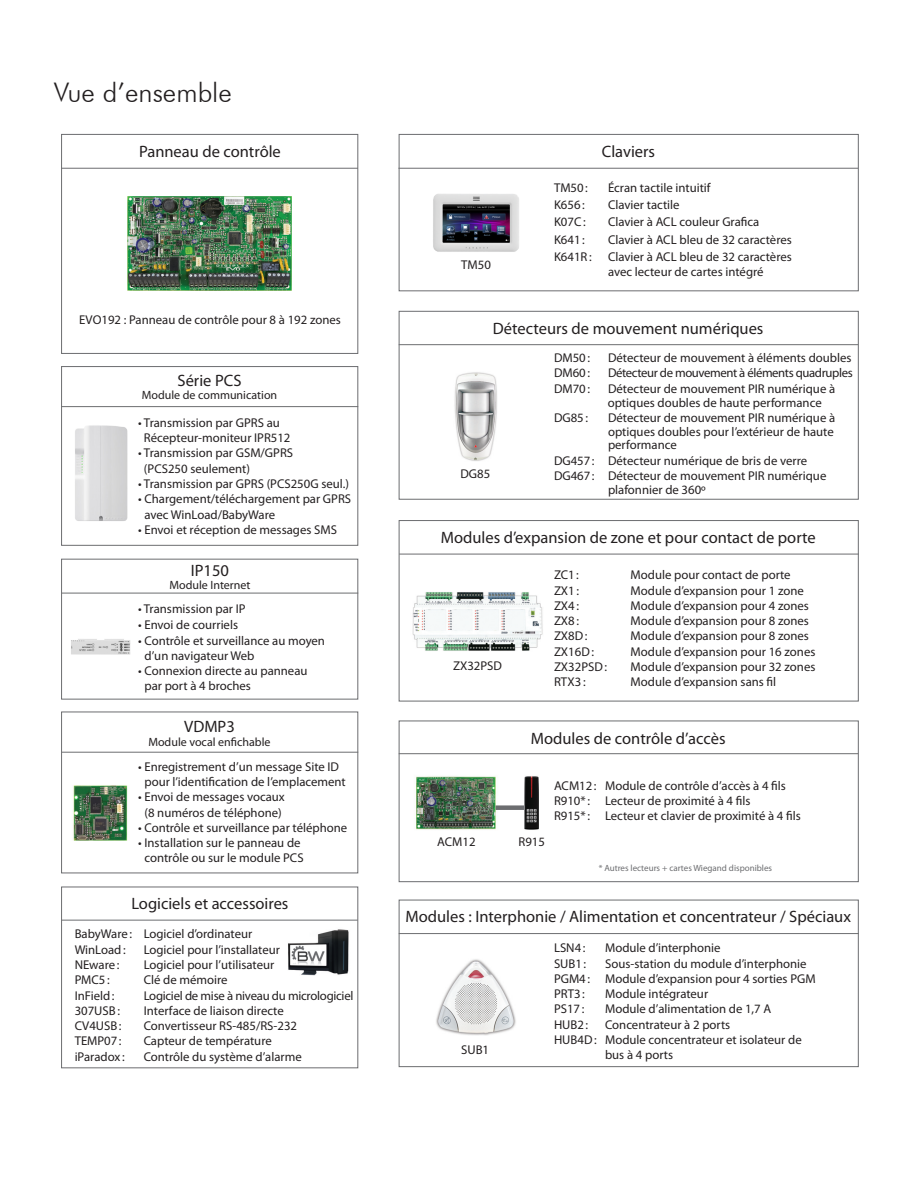
<style>
.page{position:relative;width:918px;height:1188px;background:#fff}
.page>*{position:absolute;margin:0;border:0;box-sizing:border-box;transform-origin:0 0}
.t1{font:300 27px "Futura BT";color:#231f20}
.t2{font:16.5px "Myriad Pro";color:#231f20}
.t3{font:12.75px/15.3px "Myriad Pro";color:#231f20}
.t4{font:12.75px "Myriad Pro";letter-spacing:-.03em;color:#231f20}
.t5{font:12.75px "Myriad Pro";letter-spacing:-.02em;color:#231f20}
.t6{font:12px "Myriad Pro";color:#231f20}
.t7{font:9px "Myriad Pro";color:#6c6d70}
</style>
<div class="page">
<div style="left:61px;top:134px;width:297px;height:220px;border:1px solid #6c6d70"></div>
<div style="left:399px;top:134px;width:460px;height:157px;border:1px solid #6c6d70"></div>
<div style="left:399px;top:311px;width:460px;height:189px;border:1px solid #6c6d70"></div>
<div style="left:399px;top:520px;width:460px;height:181px;border:1px solid #6c6d70"></div>
<div style="left:399px;top:721px;width:460px;height:161px;border:1px solid #6c6d70"></div>
<div style="left:399px;top:900px;width:460px;height:167px;border:1px solid #6c6d70"></div>
<div style="left:61px;top:366px;width:297px;height:180px;border:1px solid #6c6d70"></div>
<div style="left:61px;top:559px;width:297px;height:141px;border:1px solid #6c6d70"></div>
<div style="left:61px;top:712px;width:297px;height:161px;border:1px solid #6c6d70"></div>
<div style="left:61px;top:887px;width:297px;height:181px;border:1px solid #6c6d70"></div>
<hr style="left:61px;top:168px;width:297px;height:1px;background:#6c6d70">
<hr style="left:398px;top:168px;width:460px;height:1px;background:#6c6d70">
<hr style="left:61px;top:406px;width:297px;height:1px;background:#6c6d70">
<hr style="left:399px;top:344px;width:459px;height:1px;background:#6c6d70">
<hr style="left:399px;top:554px;width:460px;height:1px;background:#6c6d70">
<hr style="left:399px;top:753px;width:459px;height:1px;background:#6c6d70">
<hr style="left:399px;top:933px;width:460px;height:1px;background:#6c6d70">
<hr style="left:62px;top:920px;width:296px;height:1px;background:#6c6d70">
<hr style="left:62px;top:752px;width:296px;height:1px;background:#6c6d70">
<hr style="left:62px;top:593px;width:296px;height:1px;background:#6c6d70">
<img style="left:128px;top:196px;width:164px;height:94px">
<img style="left:73px;top:785px;width:55px;height:56px">
<img style="left:288px;top:929px;width:61px;height:47px">
<img style="left:436px;top:959px;width:80px;height:76px">
<img style="left:416px;top:776px;width:123px;height:54px">
<img style="left:412px;top:592px;width:131px;height:59px">
<img style="left:454px;top:372px;width:43px;height:89px">
<img style="left:433px;top:194px;width:86px;height:58px">
<div style="left:496px;top:805px;width:28px;height:5px;background:#6c6d70"></div>
<img style="left:61px;top:420px;width:67px;height:107px">
<img style="left:71px;top:639px;width:60px;height:16px">
<p class="t1" style="left:54px;top:76px;width:179px">Vue d’ensemble</p>
<p class="t2" style="left:139px;top:141px;width:143px">Panneau de contrôle</p>
<p class="t3" style="left:79px;top:312px;width:263px">EVO192 : Panneau de contrôle pour 8 à 192 zones</p>
<p class="t2" style="left:177px;top:370px;width:66px">Série PCS</p>
<p class="t6" style="left:142px;top:388px;width:137px">Module de communication</p>
<p class="t3" style="left:144px;top:415px;width:148px;text-indent:-6px">• Transmission par GPRS au<br>Récepteur-moniteur IPR512</p>
<p class="t3" style="left:144px;top:445px;width:151px;text-indent:-6px">• Transmission par GSM/GPRS (PCS250 seulement)</p>
<p class="t3" style="left:138px;top:476px;width:212px">• Transmission par GPRS (PCS250G seul.)</p>
<p class="t3" style="left:144px;top:491px;width:208px;text-indent:-6px">• Chargement/téléchargement par GPRS avec WinLoad/BabyWare</p>
<p class="t3" style="left:138px;top:522px;width:200px">• Envoi et réception de messages SMS</p>
<p class="t2" style="left:191px;top:560px;width:40px">IP150</p>
<p class="t6" style="left:169px;top:578px;width:83px">Module Internet</p>
<p class="t3" style="left:138px;top:601px;width:109px">• Transmission par IP</p>
<p class="t3" style="left:138px;top:617px;width:101px">• Envoi de courriels</p>
<p class="t3" style="left:144px;top:633px;width:182px;text-indent:-6px">• Contrôle et surveillance au moyen d’un navigateur Web</p>
<p class="t3" style="left:144px;top:664px;width:165px;text-indent:-6px">• Connexion directe au panneau par port à 4 broches</p>
<p class="t2" style="left:184px;top:716px;width:52px">VDMP3</p>
<p class="t6" style="left:148px;top:734px;width:124px">Module vocal enfichable</p>
<p class="t3" style="left:138px;top:759px;width:209px;text-align:center">• Enregistrement d’un message Site ID pour l’identification de l’emplacement</p>
<p class="t3" style="left:138px;top:789px;width:148px;text-align:center">• Envoi de messages vocaux (8 numéros de téléphone)</p>
<p class="t3" style="left:138px;top:820px;width:211px">• Contrôle et surveillance par téléphone</p>
<p class="t3" style="left:138px;top:835px;width:167px;text-align:center">• Installation sur le panneau de contrôle ou sur le module PCS</p>
<p class="t2" style="left:131px;top:894px;width:159px">Logiciels et accessoires</p>
<p class="t3" style="left:75px;top:926px;width:179px">BabyWare: Logiciel d’ordinateur</p>
<p class="t3" style="left:75px;top:942px;width:53px">WinLoad:</p>
<p class="t3" style="left:144px;top:942px;width:138px">Logiciel pour l’installateur</p>
<p class="t3" style="left:75px;top:957px;width:46px">NEware:</p>
<p class="t3" style="left:144px;top:957px;width:132px">Logiciel pour l’utilisateur</p>
<p class="t3" style="left:75px;top:972px;width:37px">PMC5:</p>
<p class="t3" style="left:144px;top:972px;width:85px">Clé de mémoire</p>
<p class="t3" style="left:75px;top:987px;width:41px">InField:</p>
<p class="t5" style="left:144px;top:987px;width:211px">Logiciel de mise à niveau du micrologiciel</p>
<p class="t3" style="left:75px;top:1003px;width:47px">307USB:</p>
<p class="t3" style="left:144px;top:1003px;width:142px">Interface de liaison directe</p>
<p class="t3" style="left:75px;top:1018px;width:48px">CV4USB:</p>
<p class="t3" style="left:144px;top:1018px;width:155px">Convertisseur RS-485/RS-232</p>
<p class="t3" style="left:75px;top:1033px;width:48px">TEMP07:</p>
<p class="t3" style="left:144px;top:1033px;width:130px">Capteur de température</p>
<p class="t3" style="left:75px;top:1049px;width:51px">iParadox :</p>
<p class="t3" style="left:144px;top:1049px;width:160px">Contrôle du système d’alarme</p>
<p class="t3" style="left:461px;top:257px;width:31px">TM50</p>
<p class="t2" style="left:602px;top:141px;width:55px">Claviers</p>
<p class="t3" style="left:554px;top:180px;width:35px">TM50:</p>
<p class="t3" style="left:608px;top:180px;width:104px">Écran tactile intuitif</p>
<p class="t3" style="left:554px;top:197px;width:32px">K656:</p>
<p class="t3" style="left:608px;top:197px;width:73px">Clavier tactile</p>
<p class="t3" style="left:554px;top:214px;width:33px">K07C:</p>
<p class="t3" style="left:608px;top:214px;width:153px">Clavier à ACL couleur Grafica</p>
<p class="t3" style="left:554px;top:231px;width:32px">K641:</p>
<p class="t3" style="left:608px;top:231px;width:185px">Clavier à ACL bleu de 32 caractères</p>
<p class="t3" style="left:554px;top:249px;width:39px">K641R:</p>
<p class="t3" style="left:608px;top:249px;width:185px">Clavier à ACL bleu de 32 caractères avec lecteur de cartes intégré</p>
<p class="t2" style="left:493px;top:318px;width:272px">Détecteurs de mouvement numériques</p>
<p class="t3" style="left:460px;top:466px;width:31px">DG85</p>
<p class="t3" style="left:554px;top:350px;width:38px">DM50:</p>
<p class="t3" style="left:608px;top:350px;width:245px">Détecteur de mouvement à éléments doubles</p>
<p class="t3" style="left:554px;top:365px;width:38px">DM60:</p>
<p class="t4" style="left:608px;top:365px;width:246px">Détecteur de mouvement à éléments quadruples</p>
<p class="t3" style="left:554px;top:381px;width:38px">DM70:</p>
<p class="t3" style="left:608px;top:382px;width:229px;line-height:13.5px">Détecteur de mouvement PIR numérique à optiques doubles de haute performance</p>
<p class="t3" style="left:554px;top:410px;width:36px">DG85:</p>
<p class="t3" style="left:608px;top:411px;width:229px;line-height:13.5px;text-align:justify">Détecteur de mouvement PIR numérique à optiques doubles pour l’extérieur de haute performance</p>
<p class="t3" style="left:554px;top:453px;width:255px">DG457: Détecteur numérique de bris de verre</p>
<p class="t3" style="left:608px;top:469px;width:220px;line-height:13.5px;text-indent:-54px">DG467: Détecteur de mouvement PIR numérique plafonnier de 360º</p>
<p class="t2" style="left:441px;top:528px;width:377px">Modules d’expansion de zone et pour contact de porte</p>
<p class="t3" style="left:453px;top:658px;width:50px">ZX32PSD</p>
<p class="t3" style="left:554px;top:567px;width:26px">ZC1:</p>
<p class="t3" style="left:631px;top:567px;width:162px">Module pour contact de porte</p>
<p class="t3" style="left:554px;top:582px;width:27px">ZX1:</p>
<p class="t3" style="left:631px;top:582px;width:175px">Module d’expansion pour 1 zone</p>
<p class="t3" style="left:554px;top:598px;width:27px">ZX4:</p>
<p class="t3" style="left:631px;top:598px;width:180px">Module d’expansion pour 4 zones</p>
<p class="t3" style="left:554px;top:613px;width:27px">ZX8:</p>
<p class="t3" style="left:631px;top:613px;width:180px">Module d’expansion pour 8 zones</p>
<p class="t3" style="left:554px;top:628px;width:35px">ZX8D:</p>
<p class="t3" style="left:631px;top:628px;width:180px">Module d’expansion pour 8 zones</p>
<p class="t3" style="left:554px;top:644px;width:42px">ZX16D:</p>
<p class="t3" style="left:631px;top:644px;width:186px">Module d’expansion pour 16 zones</p>
<p class="t3" style="left:554px;top:659px;width:55px">ZX32PSD:</p>
<p class="t3" style="left:631px;top:659px;width:186px">Module d’expansion pour 32 zones</p>
<p class="t3" style="left:554px;top:674px;width:33px">RTX3:</p>
<p class="t3" style="left:631px;top:674px;width:147px">Module d’expansion sans fil</p>
<p class="t2" style="left:531px;top:728px;width:196px">Modules de contrôle d’accès</p>
<p class="t3" style="left:554px;top:777px;width:233px">ACM12: Module de contrôle d’accès à 4 fils</p>
<p class="t3" style="left:554px;top:793px;width:198px">R910* : Lecteur de proximité à 4 fils</p>
<p class="t3" style="left:554px;top:808px;width:248px">R915* : Lecteur et clavier de proximité à 4 fils</p>
<p class="t3" style="left:437px;top:834px;width:40px">ACM12</p>
<p class="t3" style="left:519px;top:834px;width:28px">R915</p>
<p class="t7" style="left:599px;top:862px;width:175px">* Autres lecteurs + cartes Wiegand disponibles</p>
<p class="t2" style="left:405px;top:907px;width:447px">Modules : Interphonie / Alimentation et concentrateur / Spéciaux</p>
<p class="t3" style="left:461px;top:1042px;width:29px">SUB1</p>
<p class="t3" style="left:554px;top:940px;width:33px">LSN4:</p>
<p class="t3" style="left:605px;top:940px;width:117px">Module d’interphonie</p>
<p class="t3" style="left:554px;top:955px;width:34px">SUB1:</p>
<p class="t3" style="left:605px;top:955px;width:203px">Sous-station du module d’interphonie</p>
<p class="t3" style="left:554px;top:971px;width:263px">PGM4: Module d’expansion pour 4 sorties PGM</p>
<p class="t3" style="left:554px;top:986px;width:32px">PRT3:</p>
<p class="t3" style="left:605px;top:986px;width:105px">Module intégrateur</p>
<p class="t3" style="left:554px;top:1001px;width:32px">PS17:</p>
<p class="t3" style="left:605px;top:1001px;width:168px">Module d’alimentation de 1,7 A</p>
<p class="t3" style="left:554px;top:1017px;width:36px">HUB2:</p>
<p class="t3" style="left:605px;top:1017px;width:127px">Concentrateur à 2 ports</p>
<p class="t3" style="left:605px;top:1032px;width:198px;text-indent:-51px">HUB4D: Module concentrateur et isolateur de bus à 4 ports</p>
</div>
